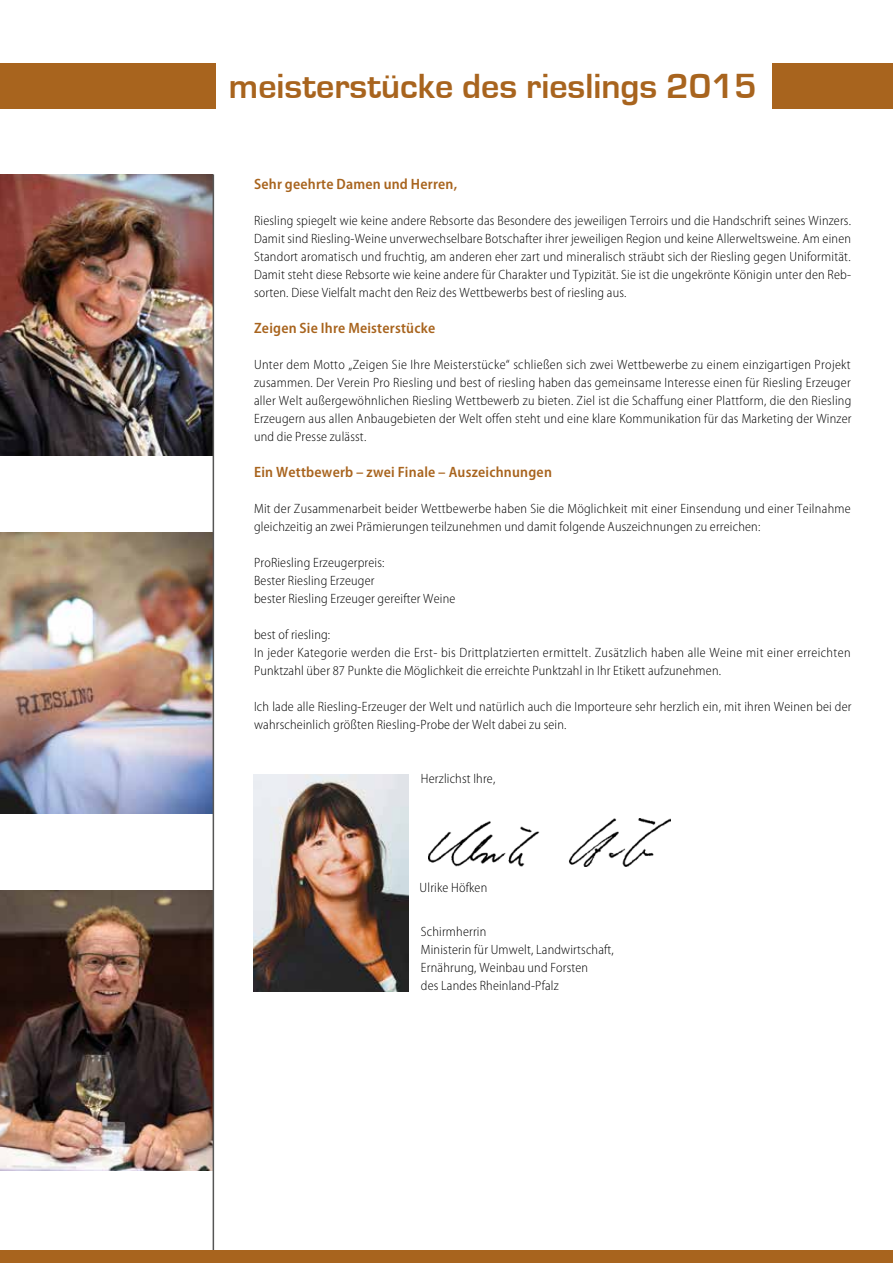
<style>
.page{position:relative;width:893px;height:1263px;background:#fff}
.page>*{position:absolute;margin:0;border:0;box-sizing:border-box;transform-origin:0 0}
.t1{font:700 36px "Eurostile";color:#a8641e}
.t2{font:600 semi-condensed 15px "Myriad Pro";letter-spacing:.015em;color:#a8641e}
.t3{font:300 semi-condensed 13.5px/18px "Myriad Pro";letter-spacing:.015em;color:#000}
</style>
<div class="page">
<img style="left:0;top:533px;width:213px;height:280px">
<img style="left:0;top:174px;width:213px;height:281px">
<div style="left:0;top:63px;width:893px;height:45px;background:#a8641e"></div>
<img style="left:254px;top:774px;width:154px;height:217px">
<img style="left:429px;top:819px;width:242px;height:48px">
<img style="left:0;top:890px;width:213px;height:281px">
<div style="left:216px;top:53px;width:556px;height:65px;background:#fff"></div>
<hr style="left:213px;top:174px;width:1px;height:1089px;background:#565655">
<div style="left:0;top:1250px;width:893px;height:13px;background:#a8641e"></div>
<h1 class="t1" style="left:229px;top:66px;width:529px">meisterstücke des rieslings 2015</h1>
<p class="t2" style="left:254px;top:176px;width:205px">Sehr geehrte Damen und Herren,</p>
<p class="t3" style="left:254px;top:212px;width:598px;text-align:justify">Riesling spiegelt wie keine andere Rebsorte das Besondere des jeweiligen Terroirs und die Handschrift seines Winzers.<br>Damit sind Riesling-Weine unverwechselbare Botschafter ihrer jeweiligen Region und keine Allerweltsweine. Am einen Standort aromatisch und fruchtig, am anderen eher zart und mineralisch sträubt sich der Riesling gegen Uniformität.<br>Damit steht diese Rebsorte wie keine andere für Charakter und Typizität. Sie ist die ungekrönte Königin unter den Reb&shy;sorten. Diese Vielfalt macht den Reiz des Wettbewerbs best of riesling aus.</p>
<p class="t2" style="left:254px;top:320px;width:183px">Zeigen Sie Ihre Meisterstücke</p>
<p class="t3" style="left:254px;top:356px;width:599px;text-align:justify">Unter dem Motto „Zeigen Sie Ihre Meisterstücke“ schließen sich zwei Wettbewerbe zu einem einzigartigen Projekt zusammen. Der Verein Pro Riesling und best of riesling haben das gemeinsame Interesse einen für Riesling Erzeuger aller Welt außergewöhnlichen Riesling Wettbewerb zu bieten. Ziel ist die Schaffung einer Plattform, die den Riesling Erzeugern aus allen Anbaugebieten der Welt offen steht und eine klare Kommunikation für das Marketing der Winzer und die Presse zulässt.</p>
<p class="t2" style="left:254px;top:464px;width:299px">Ein Wettbewerb – zwei Finale – Auszeichnungen</p>
<p class="t3" style="left:254px;top:500px;width:598px">Mit der Zusammenarbeit beider Wettbewerbe haben Sie die Möglichkeit mit einer Einsendung und einer Teilnahme gleichzeitig an zwei Prämierungen teilzunehmen und damit folgende Auszeichnungen zu erreichen:</p>
<p class="t3" style="left:254px;top:554px;width:203px">ProRiesling Erzeugerpreis:<br>Bester Riesling Erzeuger<br>bester Riesling Erzeuger gereifter Weine</p>
<p class="t3" style="left:254px;top:626px;width:598px">best of riesling:<br>In jeder Kategorie werden die Erst- bis Drittplatzierten ermittelt. Zusätzlich haben alle Weine mit einer erreichten<br>Punktzahl über 87 Punkte die Möglichkeit die erreichte Punktzahl in Ihr Etikett aufzunehmen.</p>
<p class="t3" style="left:254px;top:698px;width:599px">Ich lade alle Riesling-Erzeuger der Welt und natürlich auch die Importeure sehr herzlich ein, mit ihren Weinen bei der wahrscheinlich größten Riesling-Probe der Welt dabei zu sein.</p>
<p class="t3" style="left:421px;top:770px;width:76px">Herzlichst Ihre,</p>
<p class="t3" style="left:420px;top:879px;width:69px">Ulrike Höfken</p>
<p class="t3" style="left:421px;top:923px;width:195px">Schirmherrin<br>Ministerin für Umwelt, Landwirtschaft,<br>Ernährung, Weinbau und Forsten<br>des Landes Rheinland-Pfalz</p>
</div>
